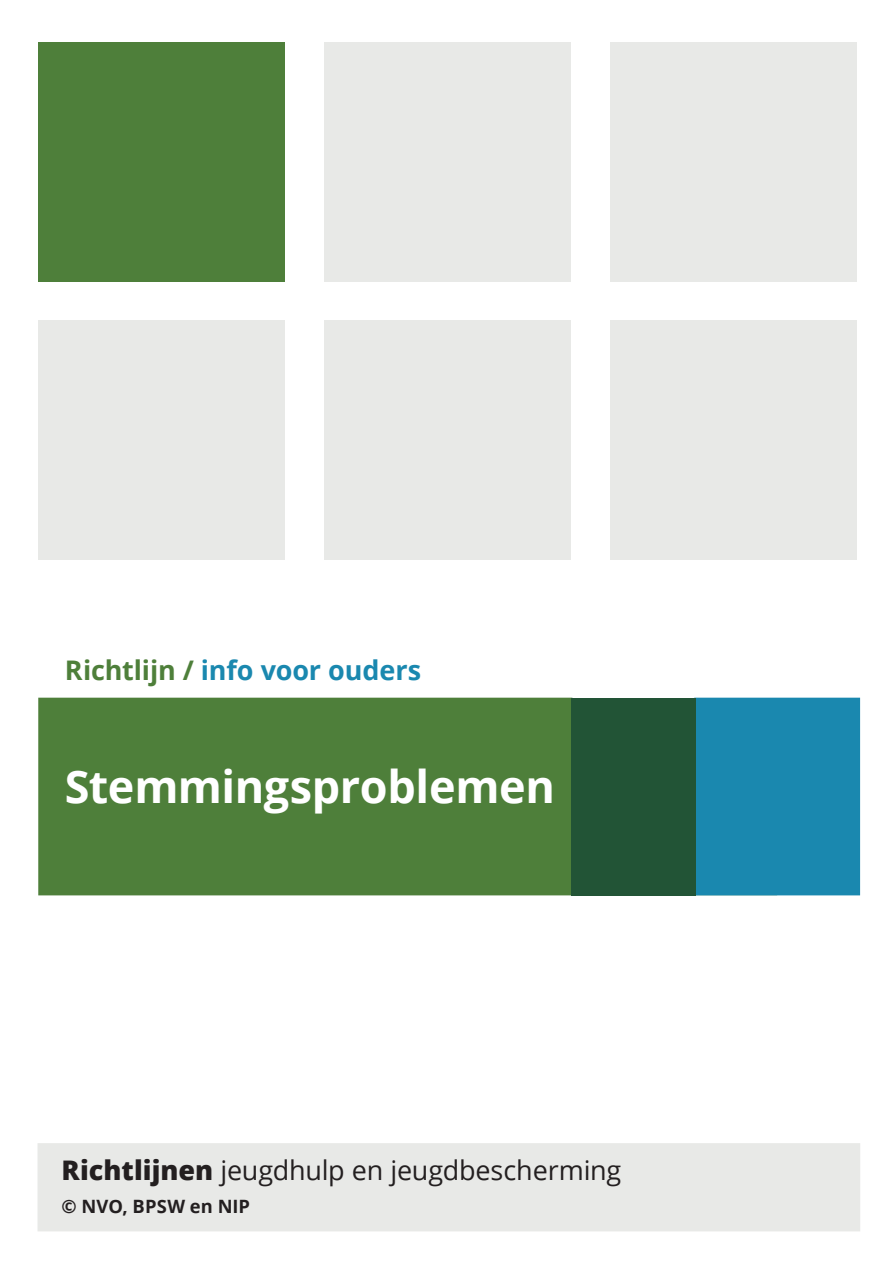
<style>
.page{position:relative;width:893px;height:1263px;background:#fff}
.page>*{position:absolute;margin:0;border:0;box-sizing:border-box;transform-origin:0 0}
.t1{font:700 45px "Open Sans";letter-spacing:-.01em;color:#fff}
.t2{font:27px "Open Sans";letter-spacing:-.01em;color:#231f20}
.t3{font:700 27px "Open Sans";letter-spacing:-.005em;color:#1a88af}
.t4{font:700 18.3px "Open Sans";color:#231f20}
.s1{color:#4e7f3a}
.s2{font-weight:800}
</style>
<div class="page">
<div style="left:38px;top:1143px;width:822px;height:88px;background:#e8e9e7"></div>
<div style="left:38px;top:698px;width:533px;height:197px;background:#4e7f3a"></div>
<div style="left:695px;top:698px;width:165px;height:197px;background:#1a88af"></div>
<div style="left:571px;top:698px;width:124px;height:197px;background:#225436"></div>
<div style="left:38px;top:43px;width:246px;height:239px;background:#4e7f3a"></div>
<div style="left:324px;top:43px;width:247px;height:239px;background:#e8e9e7"></div>
<div style="left:610px;top:43px;width:247px;height:239px;background:#e8e9e7"></div>
<div style="left:38px;top:321px;width:246px;height:239px;background:#e8e9e7"></div>
<div style="left:324px;top:321px;width:247px;height:239px;background:#e8e9e7"></div>
<div style="left:610px;top:321px;width:247px;height:239px;background:#e8e9e7"></div>
<p class="t3" style="left:65px;top:651px;width:358px"><span class="s1">Richtlijn /</span> info voor ouders</p>
<p class="t1" style="left:65px;top:755px;width:492px">Stemmingsproblemen</p>
<p class="t2" style="left:61px;top:1152px;width:561px"><span class="s2">Richtlijnen</span> jeugdhulp en jeugdbescherming</p>
<p class="t4" style="left:61px;top:1193px;width:190px">© NVO, BPSW en NIP</p>
</div>
